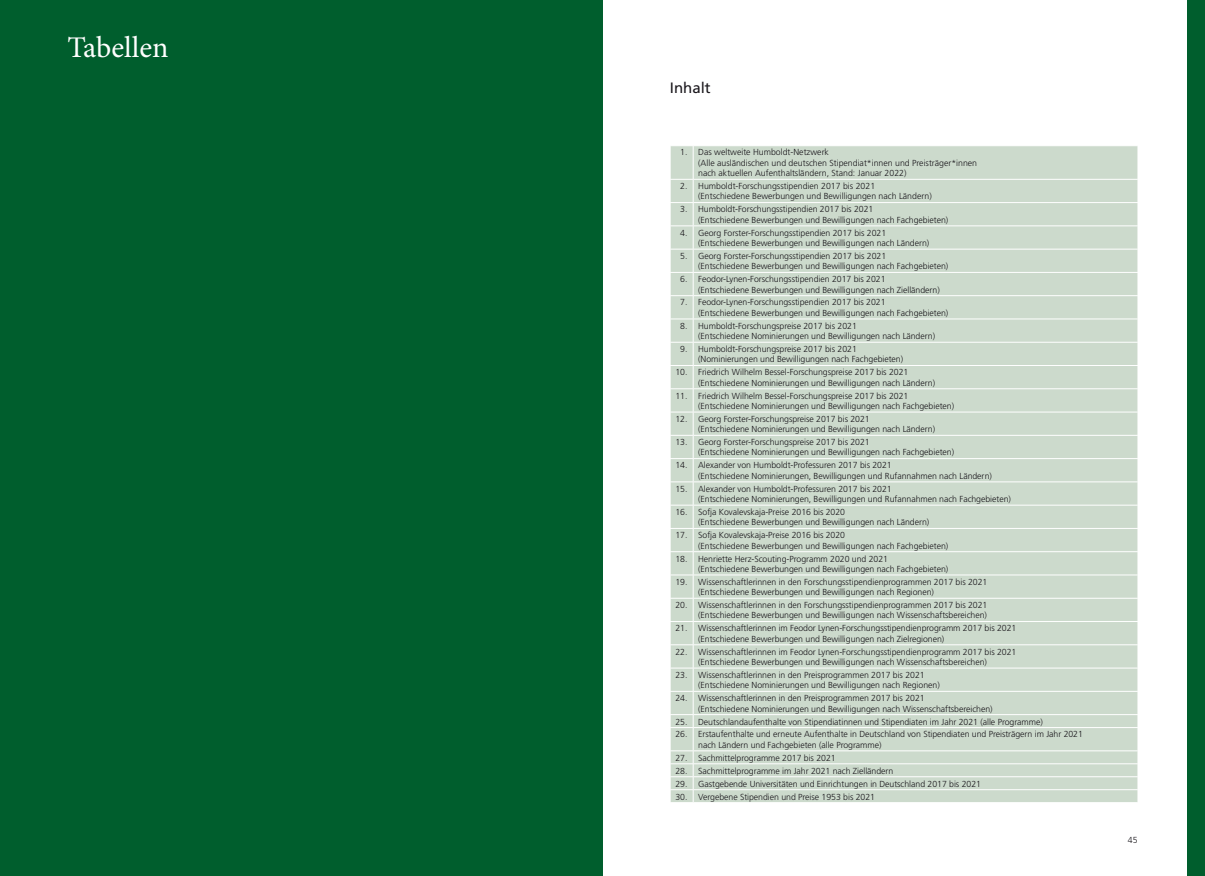
<style>
.page{position:relative;width:1205px;height:876px;background:#fff}
.page>*{position:absolute;margin:0;border:0;box-sizing:border-box;transform-origin:0 0}
.t1{font:30px "Minion Pro";color:#fff}
.t2{font:15px "Frutiger LT Std";color:#1a171c}
.t3{font:300 8.75px/10.4px "Frutiger LT Std";letter-spacing:-.005em;color:#1a171c}
</style>
<div class="page">
<div style="left:671px;top:146px;width:466px;height:656px;background:#ccdacc"></div>
<hr style="left:693px;top:146px;width:1px;height:33px;background:#fff">
<hr style="left:693px;top:179px;width:445px;height:1px;background:#fff">
<hr style="left:693px;top:202px;width:445px;height:1px;background:#fff">
<hr style="left:693px;top:225px;width:445px;height:1px;background:#fff">
<hr style="left:693px;top:249px;width:445px;height:1px;background:#fff">
<hr style="left:693px;top:272px;width:445px;height:1px;background:#fff">
<hr style="left:693px;top:295px;width:445px;height:1px;background:#fff">
<hr style="left:693px;top:318px;width:445px;height:1px;background:#fff">
<hr style="left:693px;top:342px;width:445px;height:1px;background:#fff">
<hr style="left:693px;top:365px;width:445px;height:1px;background:#fff">
<hr style="left:693px;top:388px;width:445px;height:1px;background:#fff">
<hr style="left:693px;top:411px;width:445px;height:1px;background:#fff">
<hr style="left:693px;top:435px;width:445px;height:1px;background:#fff">
<hr style="left:693px;top:458px;width:445px;height:1px;background:#fff">
<hr style="left:693px;top:481px;width:445px;height:1px;background:#fff">
<hr style="left:693px;top:504px;width:445px;height:1px;background:#fff">
<hr style="left:693px;top:528px;width:445px;height:1px;background:#fff">
<hr style="left:693px;top:551px;width:445px;height:1px;background:#fff">
<hr style="left:693px;top:574px;width:445px;height:1px;background:#fff">
<hr style="left:693px;top:597px;width:445px;height:1px;background:#fff">
<hr style="left:693px;top:621px;width:445px;height:1px;background:#fff">
<hr style="left:693px;top:644px;width:445px;height:1px;background:#fff">
<hr style="left:693px;top:667px;width:445px;height:1px;background:#fff">
<hr style="left:693px;top:690px;width:445px;height:1px;background:#fff">
<hr style="left:693px;top:714px;width:445px;height:1px;background:#fff">
<hr style="left:693px;top:727px;width:445px;height:1px;background:#fff">
<hr style="left:693px;top:750px;width:445px;height:1px;background:#fff">
<hr style="left:693px;top:763px;width:445px;height:1px;background:#fff">
<hr style="left:693px;top:776px;width:445px;height:1px;background:#fff">
<hr style="left:693px;top:789px;width:445px;height:1px;background:#fff">
<svg style="left:1137px;top:180px;width:1px;height:622px"></svg>
<svg style="left:670px;top:179px;width:24px;height:623px"></svg>
<div style="left:0;top:0;width:602px;height:875px;background:#005e2d"></div>
<div style="left:1187px;top:0;width:18px;height:875px;background:#005e2d"></div>
<h1 class="t1" style="left:67px;top:30px;width:103px">Tabellen</h1>
<h2 class="t2" style="left:670px;top:79px;width:42px">Inhalt</h2>
<p class="t3" style="left:698px;top:147px;width:280px;text-indent:-18px">1. Das weltweite Humboldt-Netzwerk<br>(Alle ausländischen und deutschen Stipendiat*innen und Preisträger*innen nach aktuellen Aufenthaltsländern, Stand: Januar 2022)</p>
<p class="t3" style="left:698px;top:181px;width:235px;text-indent:-18px">2. Humboldt-Forschungsstipendien 2017 bis 2021<br>(Entschiedene Bewerbungen und Bewilligungen nach Ländern)</p>
<p class="t3" style="left:698px;top:204px;width:252px;text-indent:-18px">3. Humboldt-Forschungsstipendien 2017 bis 2021<br>(Entschiedene Bewerbungen und Bewilligungen nach Fachgebieten)</p>
<p class="t3" style="left:698px;top:227px;width:233px;text-indent:-18px">4. Georg Forster-Forschungsstipendien 2017 bis 2021 (Entschiedene Bewerbungen und Bewilligungen nach Ländern)</p>
<p class="t3" style="left:698px;top:251px;width:252px;text-indent:-18px">5. Georg Forster-Forschungsstipendien 2017 bis 2021<br>(Entschiedene Bewerbungen und Bewilligungen nach Fachgebieten)</p>
<p class="t3" style="left:698px;top:274px;width:243px;text-indent:-18px">6. Feodor-Lynen-Forschungsstipendien 2017 bis 2021<br>(Entschiedene Bewerbungen und Bewilligungen nach Zielländern)</p>
<p class="t3" style="left:698px;top:297px;width:252px;text-indent:-18px">7. Feodor-Lynen-Forschungsstipendien 2017 bis 2021<br>(Entschiedene Bewerbungen und Bewilligungen nach Fachgebieten)</p>
<p class="t3" style="left:698px;top:320px;width:238px;text-indent:-18px">8. Humboldt-Forschungspreise 2017 bis 2021<br>(Entschiedene Nominierungen und Bewilligungen nach Ländern)</p>
<p class="t3" style="left:698px;top:344px;width:206px;text-indent:-18px">9. Humboldt-Forschungspreise 2017 bis 2021 (Nominierungen und Bewilligungen nach Fachgebieten)</p>
<p class="t3" style="left:698px;top:367px;width:238px;text-indent:-23px">10. Friedrich Wilhelm Bessel-Forschungspreise 2017 bis 2021 (Entschiedene Nominierungen und Bewilligungen nach Ländern)</p>
<p class="t3" style="left:698px;top:390px;width:257px;text-indent:-23px">11. Friedrich Wilhelm Bessel-Forschungspreise 2017 bis 2021 (Entschiedene Nominierungen und Bewilligungen nach Fachgebieten)</p>
<p class="t3" style="left:698px;top:413px;width:238px;text-indent:-23px">12. Georg Forster-Forschungspreise 2017 bis 2021<br>(Entschiedene Nominierungen und Bewilligungen nach Ländern)</p>
<p class="t3" style="left:698px;top:437px;width:257px;text-indent:-23px">13. Georg Forster-Forschungspreise 2017 bis 2021<br>(Entschiedene Nominierungen und Bewilligungen nach Fachgebieten)</p>
<p class="t3" style="left:698px;top:460px;width:295px;text-indent:-23px">14. Alexander von Humboldt-Professuren 2017 bis 2021<br>(Entschiedene Nominierungen, Bewilligungen und Rufannahmen nach Ländern)</p>
<p class="t3" style="left:698px;top:483px;width:314px;text-indent:-23px">15. Alexander von Humboldt-Professuren 2017 bis 2021<br>(Entschiedene Nominierungen, Bewilligungen und Rufannahmen nach Fachgebieten)</p>
<p class="t3" style="left:698px;top:506px;width:233px;text-indent:-23px">16. Sofja Kovalevskaja-Preise 2016 bis 2020<br>(Entschiedene Bewerbungen und Bewilligungen nach Ländern)</p>
<p class="t3" style="left:698px;top:530px;width:252px;text-indent:-23px">17. Sofja Kovalevskaja-Preise 2016 bis 2020<br>(Entschiedene Bewerbungen und Bewilligungen nach Fachgebieten)</p>
<p class="t3" style="left:698px;top:553px;width:252px;text-indent:-23px">18. Henriette Herz-Scouting-Programm 2020 und 2021<br>(Entschiedene Bewerbungen und Bewilligungen nach Fachgebieten)</p>
<p class="t3" style="left:698px;top:576px;width:291px;text-indent:-23px">19. Wissenschaftlerinnen in den Forschungsstipendienprogrammen 2017 bis 2021 (Entschiedene Bewerbungen und Bewilligungen nach Regionen)</p>
<p class="t3" style="left:675px;top:599px;width:313px;text-align:right">20. Wissenschaftlerinnen in den Forschungsstipendienprogrammen 2017 bis 2021 (Entschiedene Bewerbungen und Bewilligungen nach Wissenschaftsbereichen)</p>
<p class="t3" style="left:698px;top:623px;width:320px;text-indent:-23px">21. Wissenschaftlerinnen im Feodor Lynen-Forschungsstipendienprogramm 2017 bis 2021 (Entschiedene Bewerbungen und Bewilligungen nach Zielregionen)</p>
<p class="t3" style="left:698px;top:646px;width:320px;text-indent:-23px">22. Wissenschaftlerinnen im Feodor Lynen-Forschungsstipendienprogramm 2017 bis 2021 (Entschiedene Bewerbungen und Bewilligungen nach Wissenschaftsbereichen)</p>
<p class="t3" style="left:698px;top:669px;width:243px;text-indent:-23px">23. Wissenschaftlerinnen in den Preisprogrammen 2017 bis 2021 (Entschiedene Nominierungen und Bewilligungen nach Regionen)</p>
<p class="t3" style="left:698px;top:692px;width:296px;text-indent:-23px">24. Wissenschaftlerinnen in den Preisprogrammen 2017 bis 2021<br>(Entschiedene Nominierungen und Bewilligungen nach Wissenschaftsbereichen)</p>
<p class="t3" style="left:675px;top:716px;width:369px">25. Deutschlandaufenthalte von Stipendiatinnen und Stipendiaten im Jahr 2021 (alle Programme)</p>
<p class="t3" style="left:698px;top:729px;width:386px;text-indent:-23px">26. Erstaufenthalte und erneute Aufenthalte in Deutschland von Stipendiaten und Preisträgern im Jahr 2021 nach Ländern und Fachgebieten (alle Programme)</p>
<p class="t3" style="left:675px;top:752px;width:162px">27. Sachmittelprogramme 2017 bis 2021</p>
<p class="t3" style="left:675px;top:765px;width:220px">28. Sachmittelprogramme im Jahr 2021 nach Zielländern</p>
<p class="t3" style="left:675px;top:778px;width:307px">29. Gastgebende Universitäten und Einrichtungen in Deutschland 2017 bis 2021</p>
<p class="t3" style="left:675px;top:791px;width:201px">30. Vergebene Stipendien und Preise 1953 bis 2021</p>
<p class="t3" style="left:1128px;top:834px;width:11px">45</p>
</div>
